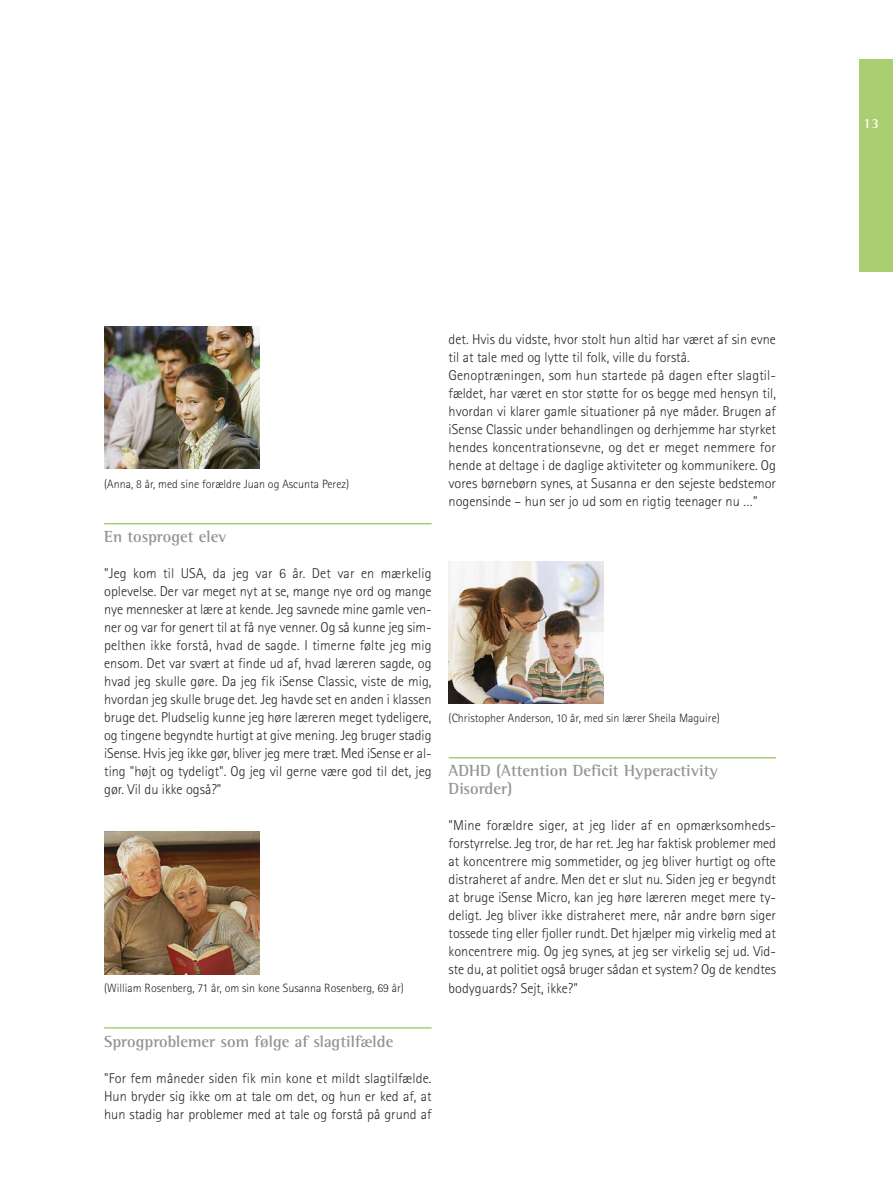
<style>
.page{position:relative;width:893px;height:1191px;background:#fff}
.page>*{position:absolute;margin:0;border:0;box-sizing:border-box;transform-origin:0 0}
.t1{font:700 16.5px/18px "Rotis Semi Serif";color:#939393}
.t2{font:300 14.25px/18px "Rotis Sans Serif";color:#272627;text-align:justify}
.t3{font:700 14.25px "Rotis Semi Serif";color:#fff}
.t4{font:300 12px "Rotis Sans Serif";color:#272627}
</style>
<div class="page">
<img style="left:104px;top:326px;width:155px;height:143px">
<img style="left:104px;top:831px;width:155px;height:143px">
<img style="left:449px;top:561px;width:155px;height:143px">
<div style="left:859px;top:60px;width:34px;height:212px;background:#aacf72"></div>
<hr style="left:104px;top:523px;width:328px;height:1px;background:#94c34f">
<hr style="left:449px;top:757px;width:327px;height:1px;background:#94c34f">
<hr style="left:104px;top:1027px;width:328px;height:1px;background:#94c34f">
<p class="t4" style="left:104px;top:480px;width:247px">(Anna, 8 år, med sine forældre Juan og Ascunta Perez)</p>
<p class="t1" style="left:104px;top:529px;width:124px">En tosproget elev</p>
<p class="t2" style="left:104px;top:566px;width:329px">"Jeg kom til USA, da jeg var 6 år. Det var en mærkelig oplevelse. Der var meget nyt at se, mange nye ord og mange nye mennesker at lære at kende. Jeg savnede mine gamle ven&shy;ner og var for genert til at få nye venner. Og så kunne jeg sim&shy;pelthen ikke forstå, hvad de sagde. I timerne følte jeg mig ensom. Det var svært at finde ud af, hvad læreren sagde, og hvad jeg skulle gøre. Da jeg fik iSense Classic, viste de mig, hvordan jeg skulle bruge det. Jeg havde set en anden i klassen bruge det. Pludselig kunne jeg høre læreren meget tydeligere, og tingene begyndte hurtigt at give mening. Jeg bruger stadig iSense. Hvis jeg ikke gør, bliver jeg mere træt. Med iSense er al&shy;ting "højt og tydeligt". Og jeg vil gerne være god til det, jeg gør. Vil du ikke også?"</p>
<p class="t2" style="left:449px;top:332px;width:329px;text-align:left">det. Hvis du vidste, hvor stolt hun altid har været af sin evne til at tale med og lytte til folk, ville du forstå.<br>Genoptræningen, som hun startede på dagen efter slagtil&shy;fældet, har været en stor støtte for os begge med hensyn til, hvordan vi klarer gamle situationer på nye måder. Brugen af iSense Classic under behandlingen og derhjemme har styrket hendes koncentrationsevne, og det er meget nemmere for hende at deltage i de daglige aktiviteter og kommunikere. Og vores børnebørn synes, at Susanna er den sejeste bedstemor nogensinde – hun ser jo ud som en rigtig teenager nu …"</p>
<p class="t4" style="left:449px;top:714px;width:273px">(Christopher Anderson, 10 år, med sin lærer Sheila Maguire)</p>
<p class="t1" style="left:449px;top:763px;width:271px">ADHD (Attention Deficit Hyperactivity<br>Disorder)</p>
<p class="t2" style="left:449px;top:818px;width:329px">"Mine forældre siger, at jeg lider af en opmærksomheds&shy;forstyrrelse. Jeg tror, de har ret. Jeg har faktisk problemer med at koncentrere mig sommetider, og jeg bliver hurtigt og ofte distraheret af andre. Men det er slut nu. Siden jeg er begyndt at bruge iSense Micro, kan jeg høre læreren meget mere ty&shy;deligt. Jeg bliver ikke distraheret mere, når andre børn siger tossede ting eller fjoller rundt. Det hjælper mig virkelig med at koncentrere mig. Og jeg synes, at jeg ser virkelig sej ud. Vid&shy;ste du, at politiet også bruger sådan et system? Og de kendtes</p>
<p class="t4" style="left:104px;top:983px;width:301px">(William Rosenberg, 71 år, om sin kone Susanna Rosenberg, 69 år)</p>
<p class="t2" style="left:449px;top:980px;width:131px">bodyguards? Sejt, ikke?"</p>
<p class="t1" style="left:104px;top:1033px;width:291px">Sprogproblemer som følge af slagtilfælde</p>
<p class="t2" style="left:104px;top:1070px;width:329px">"For fem måneder siden fik min kone et mildt slagtilfælde.<br>Hun bryder sig ikke om at tale om det, og hun er ked af, at hun stadig har problemer med at tale og forstå på grund af</p>
<p class="t3" style="left:863px;top:119px;width:17px">13</p>
</div>
